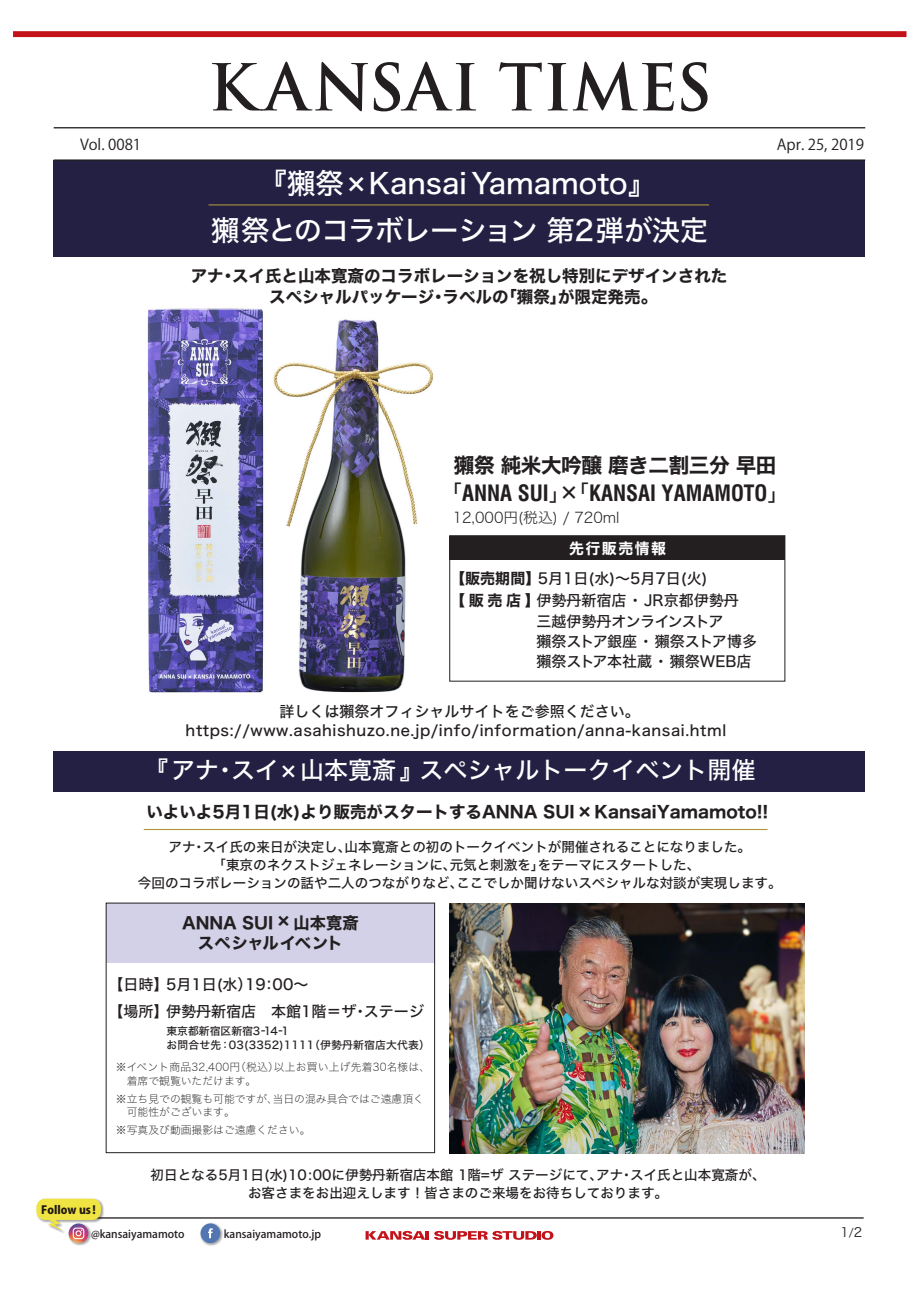
<style>
.page{position:relative;width:919px;height:1289px;background:#fff}
.page>*{position:absolute;margin:0;border:0;box-sizing:border-box;transform-origin:0 0}
.t1{font:28.35px/47.2px "Hiragino Sans W5";color:#fff;text-align:center}
.t2{font:24px "Hiragino Sans W5";color:#fff}
.t3{font:700 condensed 21.9px "Swiss 721 BT";color:#231f20}
.t4{font:20.55px "Hiragino Sans W7";letter-spacing:-.02em;color:#231f20}
.t5{font:16.5px/21px "Hiragino Sans W7";color:#231f20;text-align:center}
.t6{font:16.2px/20.7px "Hiragino Sans W7";color:#231f20;text-align:center}
.t7{font:15px/20.2px "Hiragino Sans W5";color:#231f20}
.t8{font:15px/19.5px "Hiragino Sans W5";letter-spacing:.04em;color:#231f20;text-align:center}
.t9{font:15px "Koz Go Pr 6 N";color:#231f20}
.t10{font:14.85px "Hiragino Sans W7";letter-spacing:.105em;color:#fff}
.t11{font:14.7px "Hiragino Sans W2";color:#231f20}
.t12{font:13.5px/18px "Hiragino Sans W5";color:#231f20;text-align:center}
.t13{font:12.75px "Hiragino Sans W3";color:#231f20}
.t14{font:800 11.25px "Koz Go Pr 6 N";color:#211814}
.t15{font:10.8px/13.5px "Hiragino Sans W1";color:#231f20}
.t16{font:10.8px/13.5px "Hiragino Sans W1";letter-spacing:.02em;color:#231f20}
.t17{font:10.8px/13.5px "Hiragino Sans W5";letter-spacing:.02em;color:#231f20}
.t18{font:500 10.8px "Koz Go Pr 6 N";color:#231f20}
.s1{font-family:"Hiragino Sans W4";font-weight:400;font-stretch:normal}
.s2{font-family:"Hiragino Sans W7"}
.s3{font-size:10.65px}
</style>
<div class="page">
<img style="left:273px;top:319px;width:161px;height:374px">
<img style="left:147px;top:306px;width:118px;height:387px">
<div style="left:54px;top:750px;width:811px;height:41px;background:#232043"></div>
<div style="left:54px;top:160px;width:811px;height:96px;background:#232043"></div>
<div style="left:449px;top:535px;width:335px;height:24px;background:#231f20"></div>
<div style="left:449px;top:535px;width:336px;height:146px;border:1px solid #231f20"></div>
<div style="left:106px;top:903px;width:328px;height:59px;background:#d3d1e8"></div>
<img style="left:449px;top:903px;width:355px;height:249px">
<hr style="left:208px;top:204px;width:501px;height:1px;background:#b1933c">
<hr style="left:144px;top:829px;width:623px;height:1px;background:#b1933c">
<svg style="left:212px;top:62px;width:156px;height:49px"></svg>
<svg style="left:374px;top:62px;width:102px;height:49px"></svg>
<svg style="left:499px;top:62px;width:42px;height:48px"></svg>
<svg style="left:547px;top:62px;width:126px;height:49px"></svg>
<svg style="left:681px;top:62px;width:26px;height:49px"></svg>
<hr style="left:54px;top:127px;width:811px;height:1px;background:#231f20">
<hr style="left:55px;top:1217px;width:808px;height:1px;background:#231f20">
<svg style="left:365px;top:1230px;width:188px;height:9px"></svg>
<img style="left:200px;top:1223px;width:23px;height:23px">
<div style="left:200px;top:1223px;width:20px;height:20px;background:#5276b1;border-radius:50%"></div>
<svg style="left:208px;top:1228px;width:5px;height:10px"></svg>
<img style="left:69px;top:1239px;width:22px;height:7px">
<svg style="left:69px;top:1223px;width:19px;height:20px"></svg>
<img style="left:101px;top:1202px;width:4px;height:18px">
<svg style="left:36px;top:1198px;width:65px;height:41px"></svg>
<div style="left:13px;top:31px;width:893px;height:6px;background:#c4121a"></div>
<hr style="left:54px;top:159px;width:811px;height:2px;background:#231f20">
<svg style="left:53px;top:127px;width:110px;height:66px"></svg>
<svg style="left:739px;top:1217px;width:125px;height:2px"></svg>
<p class="t9" style="left:80px;top:136px;width:63px">Vol. 0081</p>
<p class="t9" style="left:776px;top:136px;width:89px">Apr. 25, 2019</p>
<h1 class="t1" style="left:211px;top:158px;width:498px">『獺祭×Kansai Yamamoto』<br>獺祭とのコラボレーション 第2弾が決定</h1>
<p class="t5" style="left:191px;top:266px;width:538px">アナ・スイ氏と山本寛斎のコラボレーションを祝し特別にデザインされたスペシャルパッケージ・ラベルの「獺祭」が限定発売。</p>
<h3 class="t4" style="left:454px;top:449px;width:324px">獺祭 純米大吟醸 磨き二割三分 早田</h3>
<h3 class="t3" style="left:440px;top:480px;width:351px"><span class="s1">「</span>ANNA SUI<span class="s1">」</span>×<span class="s1">「</span>KANSAI YAMAMOTO<span class="s1">」</span></h3>
<p class="t10" style="left:569px;top:537px;width:98px">先行販売情報</p>
<p class="t7" style="left:450px;top:565px;width:290px;line-height:22.6px"><span class="s2">【販売期間】</span>5月1日(水)～5月7日(火)<br><span class="s2">【販売店】</span>伊勢丹新宿店 ・ JR京都伊勢丹</p>
<p class="t7" style="left:536px;top:610px;width:222px">三越伊勢丹オンラインストア<br>獺祭ストア銀座 ・ 獺祭ストア博多獺祭ストア本社蔵 ・ 獺祭WEB店</p>
<p class="t11" style="left:452px;top:504px;width:168px">12,000円(税込) / 720ml</p>
<p class="t8" style="left:186px;top:700px;width:542px">詳しくは獺祭オフィシャルサイトをご参照ください。https://www.asahishuzo.ne.jp/info/information/anna-kansai.html</p>
<h2 class="t2" style="left:145px;top:748px;width:612px">『アナ・スイ×山本寛斎』スペシャルトークイベント開催</h2>
<p class="t5" style="left:146px;top:802px;width:623px">いよいよ5月1日(水)より販売がスタートするANNA SUI×KansaiYamamoto!!</p>
<p class="t12" style="left:138px;top:837px;width:645px">アナ・スイ氏の来日が決定し、山本寛斎との初のトークイベントが開催されることになりました。<br>「東京のネクストジェネレーションに、元気と刺激を」をテーマにスタートした、<br>今回のコラボレーションの話や二人のつながりなど、ここでしか聞けないスペシャルな対談が実現します。</p>
<p class="t6" style="left:182px;top:913px;width:178px">ANNA SUI×山本寛斎スペシャルイベント</p>
<p class="t7" style="left:108px;top:973px;width:201px">【日時】5月1日(水）19:00～</p>
<p class="t17" style="left:166px;top:1024px;width:265px">東京都新宿区新宿3-14-1<br>お問合せ先：03(3352)1111（伊勢丹新宿店大代表）</p>
<p class="t16" style="left:116px;top:1059px;width:316px">※イベント商品32,400円（税込）以上お買い上げ先着30名様は、　着席で観覧いただけます。</p>
<p class="t15" style="left:116px;top:1090px;width:309px">※立ち見での観覧も可能ですが、当日の混み具合ではご遠慮頂く　可能性がございます。</p>
<p class="t15" style="left:116px;top:1122px;width:196px">※写真及び動画撮影はご遠慮ください。</p>
<p class="t7" style="left:108px;top:1000px;width:317px">【場所】伊勢丹新宿店　本館1階＝ザ・ステージ</p>
<p class="t14" style="left:41px;top:1203px;width:56px">Follow us !</p>
<p class="t12" style="left:151px;top:1165px;width:616px">初日となる5月1日(水)10:00に伊勢丹新宿店本館 1階=ザ ステージにて、アナ・スイ氏と山本寛斎が、お客さまをお出迎えします！皆さまのご来場をお待ちしております。</p>
<p class="t18" style="left:91px;top:1228px;width:95px">@kansaiyamamoto</p>
<p class="t18" style="left:224px;top:1228px;width:99px">kansaiyamamoto.jp</p>
<p class="t13" style="left:840px;top:1220px;width:23px">1<span class="s3">/</span>2</p>
</div>
